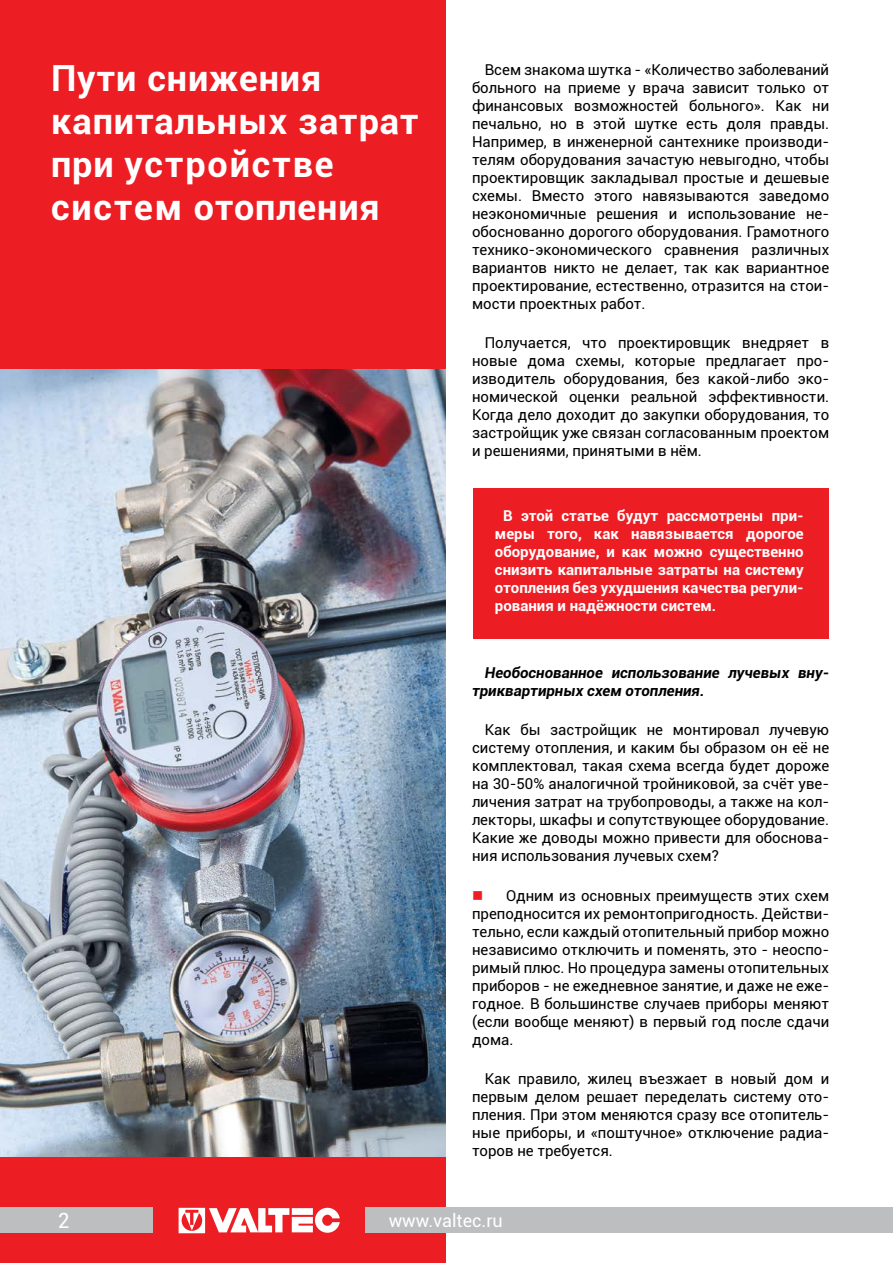
<style>
.page{position:relative;width:893px;height:1263px;background:#fff}
.page>*{position:absolute;margin:0;border:0;box-sizing:border-box;transform-origin:0 0}
.t1{font:700 36px/43.2px "Roboto";letter-spacing:.025em;color:#fff}
.t2{font:21px "Roboto";color:#fff}
.t3{font:18px "Roboto";color:#fff}
.t4{font:15px/18px "Roboto";color:#000;text-align:justify}
.t5{font:700 15px/18px "Roboto";color:#fff;text-align:justify}
.t6{font:italic 700 15px/18px "Roboto";color:#000}
</style>
<div class="page">
<div style="left:0;top:0;width:446px;height:1263px;background:#ed1d24"></div>
<img style="left:0;top:370px;width:446px;height:787px">
<div style="left:0;top:1208px;width:153px;height:25px;background:#bcbec0"></div>
<svg style="left:179px;top:1208px;width:161px;height:25px"></svg>
<div style="left:365px;top:1208px;width:528px;height:25px;background:#bcbec0"></div>
<div style="left:473px;top:488px;width:355px;height:151px;background:#ed1d24"></div>
<h1 class="t1" style="left:51px;top:55px;width:369px">Пути снижения капитальных затрат при устройстве систем отопления</h1>
<p class="t4" style="left:472px;top:60px;width:359px;text-indent:13px">Всем знакома шутка - «Количество заболеваний больного на приеме у врача зависит только от финансовых возможностей больного». Как ни печально, но в этой шутке есть доля правды.<br>Например, в инженерной сантехнике производи&shy;телям оборудования зачастую невыгодно, чтобы проектировщик закладывал простые и дешевые схемы. Вместо этого навязываются заведомо неэкономичные решения и использование не&shy;обоснованно дорогого оборудования. Грамотного технико-экономического сравнения различных вариантов никто не делает, так как вариантное проектирование, естественно, отразится на стои&shy;мости проектных работ.</p>
<p class="t4" style="left:472px;top:333px;width:359px;text-indent:13px">Получается, что проектировщик внедряет в новые дома схемы, которые предлагает про&shy;изводитель оборудования, без какой-либо эко&shy;номической оценки реальной эффективности.<br>Когда дело доходит до закупки оборудования, то застройщик уже связан согласованным проектом и решениями, принятыми в нём.</p>
<p class="t5" style="left:495px;top:506px;width:310px;text-indent:8px">В этой статье будут рассмотрены при&shy;меры того, как навязывается дорогое оборудование, и как можно существенно снизить капитальные затраты на систему отопления без ухудшения качества регули&shy;рования и надёжности систем.</p>
<p class="t6" style="left:472px;top:663px;width:359px;text-indent:13px">Необоснованное использование лучевых вну&shy;триквартирных схем отопления.</p>
<p class="t4" style="left:472px;top:720px;width:359px;text-indent:13px">Как бы застройщик не монтировал лучевую систему отопления, и каким бы образом он её не комплектовал, такая схема всегда будет дороже на 30-50% аналогичной тройниковой, за счёт уве&shy;личения затрат на трубопроводы, а также на кол&shy;лекторы, шкафы и сопутствующее оборудование.<br>Какие же доводы можно привести для обоснова&shy;ния использования лучевых схем?</p>
<p class="t4" style="left:472px;top:886px;width:359px;text-indent:34px">Одним из основных преимуществ этих схем преподносится их ремонтопригодность. Действи&shy;тельно, если каждый отопительный прибор можно независимо отключить и поменять, это - неоспо&shy;римый плюс. Но процедура замены отопительных приборов - не ежедневное занятие, и даже не еже&shy;годное. В большинстве случаев приборы меняют (если вообще меняют) в первый год после сдачи дома.</p>
<p class="t4" style="left:472px;top:1069px;width:359px;text-indent:13px">Как правило, жилец въезжает в новый дом и первым делом решает переделать систему ото&shy;пления. При этом меняются сразу все отопитель&shy;ные приборы, и «поштучное» отключение радиа&shy;торов не требуется.</p>
<h2 class="t2" style="left:58px;top:1206px;width:13px">2</h2>
<p class="t3" style="left:389px;top:1208px;width:116px">www.valtec.ru</p>
</div>
